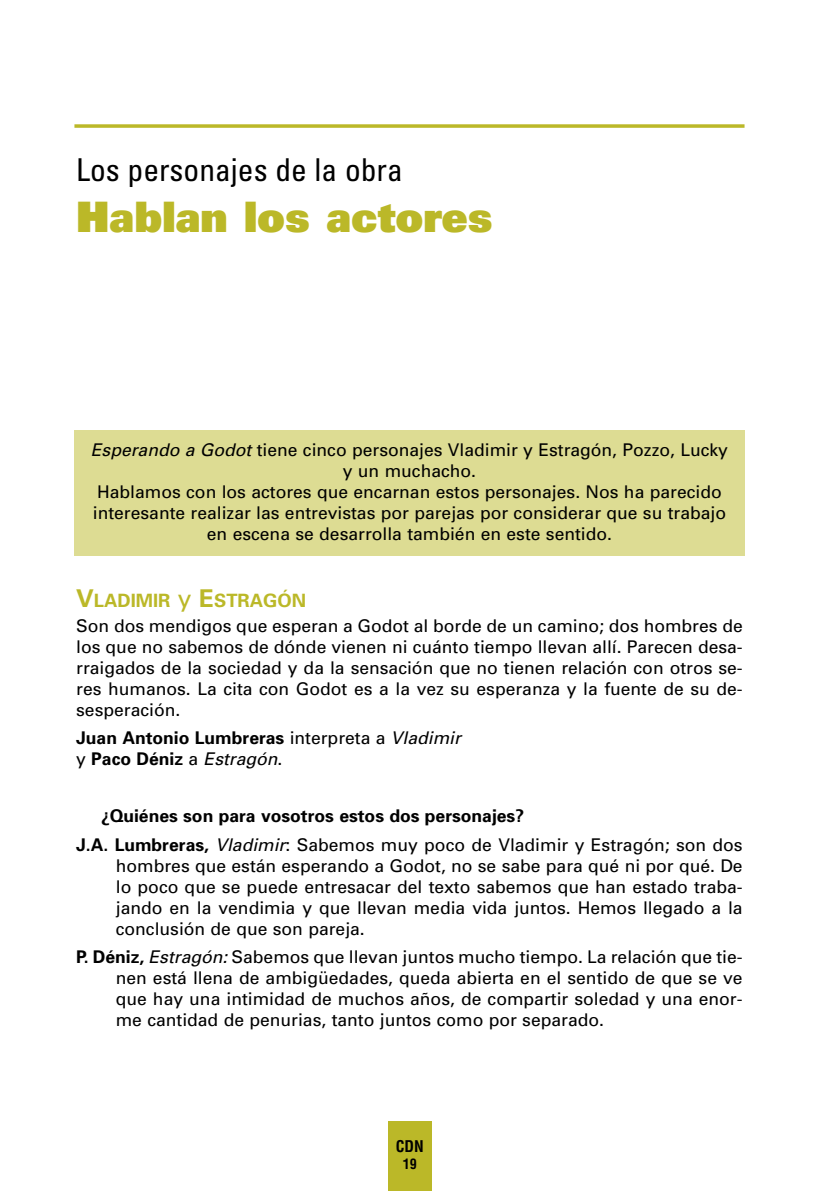
<style>
.page{position:relative;width:819px;height:1191px;background:#fff}
.page>*{position:absolute;margin:0;border:0;box-sizing:border-box;transform-origin:0 0}
.t1{font:900 42px "Univers";color:#bbb828}
.t2{font:condensed 31.5px "Univers";color:#000}
.t3{font:700 18.38px "Univers";color:#bbb828}
.t4{font:17.5px/21px "Univers";color:#000;text-align:justify}
.t5{font:700 17.5px/21px "Univers";color:#000}
.t6{font:700 condensed 15.75px "Helvetica";color:#000}
.t7{font:700 condensed 14px "Helvetica";color:#000}
.s1{font-style:italic}
.s2{font-size:24.5px}
.s3{font-weight:400;font-size:24.5px}
.s4{font-weight:400}
.s5{font-weight:400;font-style:italic}
.s6{font-weight:700}
</style>
<div class="page">
<svg style="left:74px;top:124px;width:670px;height:4px;background:#c3c042"></svg>
<div style="left:388px;top:1121px;width:43px;height:70px;background:#bbb828"></div>
<div style="left:74px;top:430px;width:670px;height:126px;background:#dddc93"></div>
<h2 class="t2" style="left:76px;top:158px;width:328px">Los personajes de la obra</h2>
<h1 class="t1" style="left:76px;top:201px;width:418px">Hablan los actores</h1>
<p class="t4" style="left:91px;top:441px;width:638px;text-align:center"><span class="s1">Esperando a Godot</span> tiene cinco personajes Vladimir y Estragón, Pozzo, Lucky y un muchacho.<br>Hablamos con los actores que encarnan estos personajes. Nos ha parecido interesante realizar las entrevistas por parejas por considerar que su trabajo en escena se desarrolla también en este sentido.</p>
<p class="t3" style="left:76px;top:594px;width:231px"><span class="s2">V</span>LADIMIR <span class="s3">y</span> <span class="s2">E</span>STRAGÓN</p>
<p class="t4" style="left:76px;top:616px;width:668px">Son dos mendigos que esperan a Godot al borde de un camino; dos hombres de los que no sabemos de dónde vienen ni cuánto tiempo llevan allí. Parecen desa&shy;rraigados de la sociedad y da la sensación que no tienen relación con otros se&shy;res humanos. La cita con Godot es a la vez su esperanza y la fuente de su de&shy;sesperación.</p>
<p class="t5" style="left:76px;top:729px;width:386px">Juan Antonio Lumbreras <span class="s4">interpreta a</span> <span class="s5">Vladimir </span><span class="s4">y</span> Paco Déniz <span class="s4">a</span> <span class="s5">Estragón</span><span class="s4">.</span></p>
<p class="t5" style="left:76px;top:803px;width:668px;line-height:28.5px;text-indent:25px">¿Quiénes son para vosotros estos dos personajes?<br>J.A. Lumbreras, <span class="s5">Vladimir</span><span class="s4">: Sabemos muy poco de Vladimir y Estragón; son dos</span></p>
<p class="t4" style="left:116px;top:856px;width:628px">hombres que están esperando a Godot, no se sabe para qué ni por qué. De lo poco que se puede entresacar del texto sabemos que han estado traba&shy;jando en la vendimia y que llevan media vida juntos. Hemos llegado a la conclusión de que son pareja.</p>
<p class="t4" style="left:116px;top:948px;width:628px;text-indent:-40px"><span class="s6">P. Déniz,</span> <span class="s1">Estragón:</span> Sabemos que llevan juntos mucho tiempo. La relación que tie&shy;nen está llena de ambigüedades, queda abierta en el sentido de que se ve que hay una intimidad de muchos años, de compartir soledad y una enor&shy;me cantidad de penurias, tanto juntos como por separado.</p>
<p class="t6" style="left:395px;top:1137px;width:29px">CDN</p>
<p class="t7" style="left:402px;top:1156px;width:15px">19</p>
</div>
